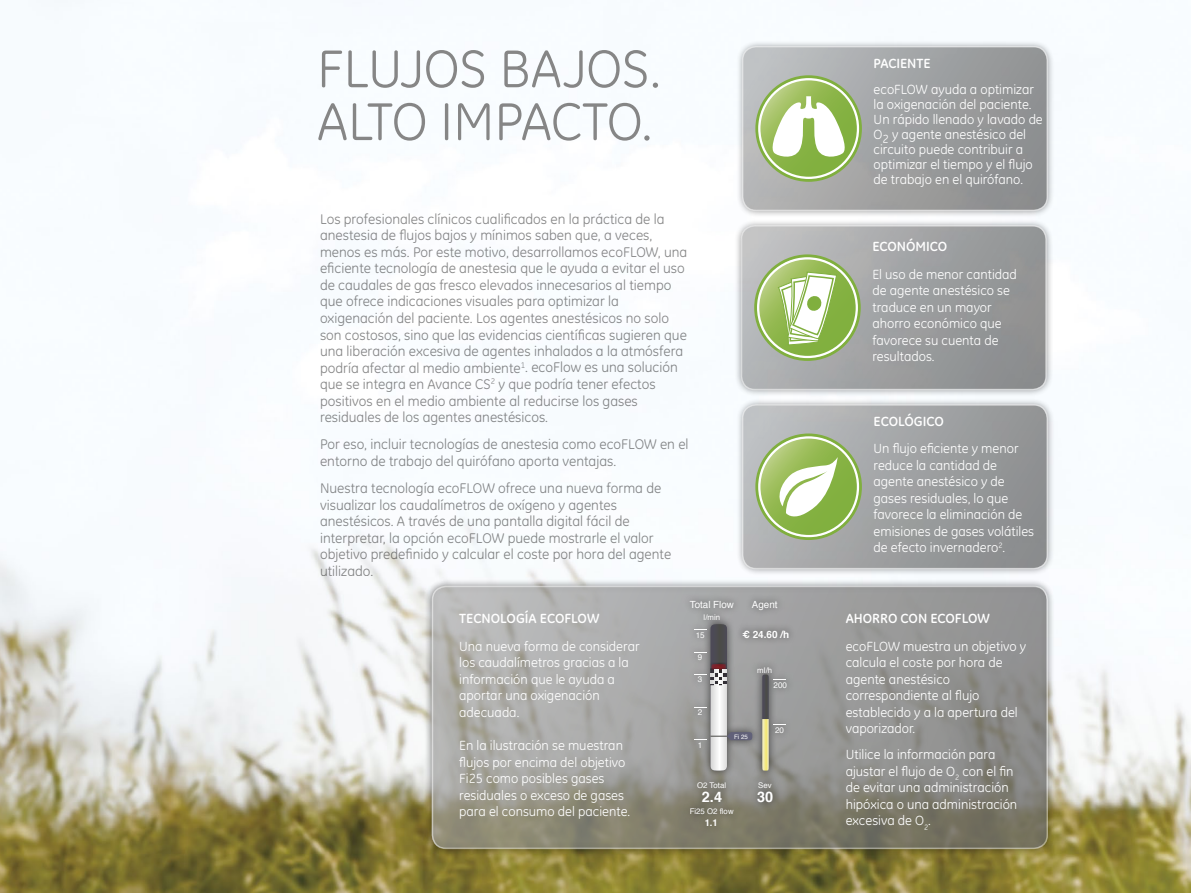
<style>
.page{position:relative;width:1191px;height:893px;background:#fff}
.page>*{position:absolute;margin:0;border:0;box-sizing:border-box;transform-origin:0 0}
.t1{font:54px/52.8px "GE Inspira";color:#868686}
.t2{font:700 14.55px "Helvetica";color:#fff}
.t3{font:14.25px/16.5px "GE Inspira";color:#868686}
.t4{font:13.5px/16.5px "GE Inspira";color:#fff}
.t5{font:700 13.5px "GE Inspira";color:#fff}
.t6{font:700 9.9px "Helvetica";color:#fff}
.t7{font:9.75px "Helvetica";color:#fff}
.t8{font:700 9.45px "Helvetica";color:#fff}
.t9{font:8.1px "Helvetica";color:#fff}
.t10{font:7.8px "Helvetica";color:#fff}
.t11{font:6.15px "Helvetica";color:#fff}
</style>
<div class="page">
<img style="left:0;top:0;width:1191px;height:893px">
<div style="left:735px;top:40px;width:319px;height:177px;background:#000;opacity:.45"></div>
<svg style="left:743px;top:47px;width:303px;height:163px;background:#9fa1a1"></svg>
<div style="left:742px;top:46px;width:306px;height:165px;border:2px solid #fff;border-radius:14px"></div>
<svg style="left:759px;top:79px;width:99px;height:99px;background:#9bbf61"></svg>
<div style="left:757px;top:78px;width:102px;height:102px;border:3px solid #fff;border-radius:50%"></div>
<div style="left:755px;top:75px;width:107px;height:107px;border:3px solid #80af3e;border-radius:50%"></div>
<svg style="left:770px;top:96px;width:76px;height:64px"></svg>
<div style="left:735px;top:398px;width:319px;height:178px;background:#000;opacity:.45"></div>
<svg style="left:743px;top:405px;width:303px;height:163px;background:#9ea1a1"></svg>
<div style="left:742px;top:404px;width:306px;height:165px;border:2px solid #fff;border-radius:14px"></div>
<svg style="left:759px;top:437px;width:99px;height:99px;background:#99bd5d"></svg>
<div style="left:757px;top:436px;width:102px;height:102px;border:3px solid #fff;border-radius:50%"></div>
<div style="left:755px;top:433px;width:107px;height:107px;border:3px solid #80af3e;border-radius:50%"></div>
<svg style="left:776px;top:457px;width:61px;height:62px"></svg>
<div style="left:734px;top:219px;width:319px;height:178px;background:#000;opacity:.45"></div>
<div style="left:742px;top:226px;width:303px;height:163px;background:linear-gradient(to right,#b9bdb9,#8b8c8f);border-radius:14px"></div>
<div style="left:741px;top:225px;width:305px;height:165px;border:2px solid #fff;border-radius:14px"></div>
<svg style="left:757px;top:258px;width:100px;height:99px;background:#9fc165"></svg>
<div style="left:756px;top:257px;width:102px;height:102px;border:3px solid #fff;border-radius:50%"></div>
<div style="left:754px;top:254px;width:106px;height:107px;border:3px solid #80af3e;border-radius:50%"></div>
<svg style="left:778px;top:272px;width:59px;height:90px"></svg>
<div style="left:424px;top:578px;width:631px;height:278px;background:#000;opacity:.45"></div>
<div style="left:432px;top:586px;width:616px;height:263px;border:2px solid #fff;border-radius:14px"></div>
<div style="left:682px;top:593px;width:114px;height:241px;background:#000;opacity:.6"></div>
<svg style="left:762px;top:674px;width:24px;height:97px;background:#96958a"></svg>
<svg style="left:694px;top:624px;width:58px;height:147px;background:#9e9e9f"></svg>
<h1 class="t1" style="left:317px;top:42px;width:345px">FLUJOS BAJOS.<br>ALTO IMPACTO.</h1>
<p class="t3" style="left:320px;top:211px;width:369px">Los profesionales clínicos cualificados en la práctica de la anestesia de flujos bajos y mínimos saben que, a veces, menos es más. Por este motivo, desarrollamos ecoFLOW, una eficiente tecnología de anestesia que le ayuda a evitar el uso de caudales de gas fresco elevados innecesarios al tiempo que ofrece indicaciones visuales para optimizar la oxigenación del paciente. Los agentes anestésicos no solo son costosos, sino que las evidencias científicas sugieren que una liberación excesiva de agentes inhalados a la atmósfera podría afectar al medio ambiente<sup>1</sup>. ecoFlow es una solución que se integra en Avance CS<sup>2</sup> y que podría tener efectos positivos en el medio ambiente al reducirse los gases residuales de los agentes anestésicos.</p>
<p class="t3" style="left:320px;top:436px;width:370px">Por eso, incluir tecnologías de anestesia como ecoFLOW en el entorno de trabajo del quirófano aporta ventajas.</p>
<p class="t3" style="left:320px;top:480px;width:353px">Nuestra tecnología ecoFLOW ofrece una nueva forma de visualizar los caudalímetros de oxígeno y agentes anestésicos. A través de una pantalla digital fácil de interpretar, la opción ecoFLOW puede mostrarle el valor objetivo predefinido y calcular el coste por hora del agente utilizado.</p>
<p class="t5" style="left:873px;top:54px;width:59px">PACIENTE</p>
<p class="t4" style="left:873px;top:81px;width:171px;line-height:15px">ecoFLOW ayuda a optimizar la oxigenación del paciente.<br>Un rápido llenado y lavado de<br>O<sub>2</sub> y agente anestésico del circuito puede contribuir a optimizar el tiempo y el flujo de trabajo en el quirófano.</p>
<p class="t5" style="left:872px;top:238px;width:75px">ECONÓMICO</p>
<p class="t4" style="left:872px;top:266px;width:146px">El uso de menor cantidad de agente anestésico se traduce en un mayor ahorro económico que favorece su cuenta de resultados.</p>
<p class="t5" style="left:873px;top:413px;width:72px">ECOLÓGICO</p>
<p class="t4" style="left:873px;top:441px;width:162px">Un flujo eficiente y menor reduce la cantidad de agente anestésico y de gases residuales, lo que favorece la eliminación de emisiones de gases volátiles de efecto invernadero<sup>2</sup>.</p>
<p class="t7" style="left:690px;top:597px;width:46px">Total Flow</p>
<p class="t7" style="left:752px;top:597px;width:27px">Agent</p>
<p class="t6" style="left:742px;top:626px;width:48px">€ 24.60 /h</p>
<p class="t5" style="left:459px;top:610px;width:9px">TECN</p>
<p class="t5" style="left:491px;top:610px;width:110px">OLOGÍA ECOFLOW</p>
<p class="t4" style="left:459px;top:638px;width:182px">Una nueva forma de considerar los caudalímetros gracias a la información que le ayuda a aportar una oxigenación adecuada.</p>
<p class="t5" style="left:845px;top:610px;width:146px">AHORRO CON ECOFLOW</p>
<p class="t4" style="left:845px;top:638px;width:182px">ecoFLOW muestra un objetivo y calcula el coste por hora de agente anestésico correspondiente al flujo establecido y a la apertura del vaporizador.</p>
<p class="t10" style="left:703px;top:611px;width:18px">l/min</p>
<p class="t9" style="left:696px;top:629px;width:10px">15</p>
<p class="t9" style="left:698px;top:651px;width:6px">9</p>
<p class="t10" style="left:757px;top:664px;width:17px">mI/h</p>
<p class="t9" style="left:698px;top:673px;width:6px">3</p>
<p class="t9" style="left:773px;top:679px;width:15px">200</p>
<p class="t9" style="left:698px;top:706px;width:6px">2</p>
<p class="t9" style="left:775px;top:724px;width:10px">20</p>
<p class="t11" style="left:734px;top:732px;width:15px">Fi 25</p>
<p class="t4" style="left:459px;top:737px;width:172px">En la ilustración se muestran flujos por encima del objetivo<br>Fi25 como posibles gases residuales o exceso de gases para el consumo del paciente.</p>
<p class="t4" style="left:845px;top:746px;width:173px">Utilice la información para ajustar el flujo de O<sub>2</sub> con el fin de evitar una administración hipóxica o una administración excesiva de O<sub>2</sub>.</p>
<p class="t9" style="left:698px;top:739px;width:6px">1</p>
<p class="t10" style="left:758px;top:779px;width:15px">Sev</p>
<p class="t10" style="left:697px;top:779px;width:30px">O2 Total</p>
<p class="t10" style="left:690px;top:805px;width:45px">Fi25 O2 flow</p>
<p class="t2" style="left:702px;top:785px;width:22px">2.4</p>
<p class="t2" style="left:757px;top:785px;width:18px">30</p>
<p class="t8" style="left:704px;top:815px;width:15px">1.1</p>
</div>
